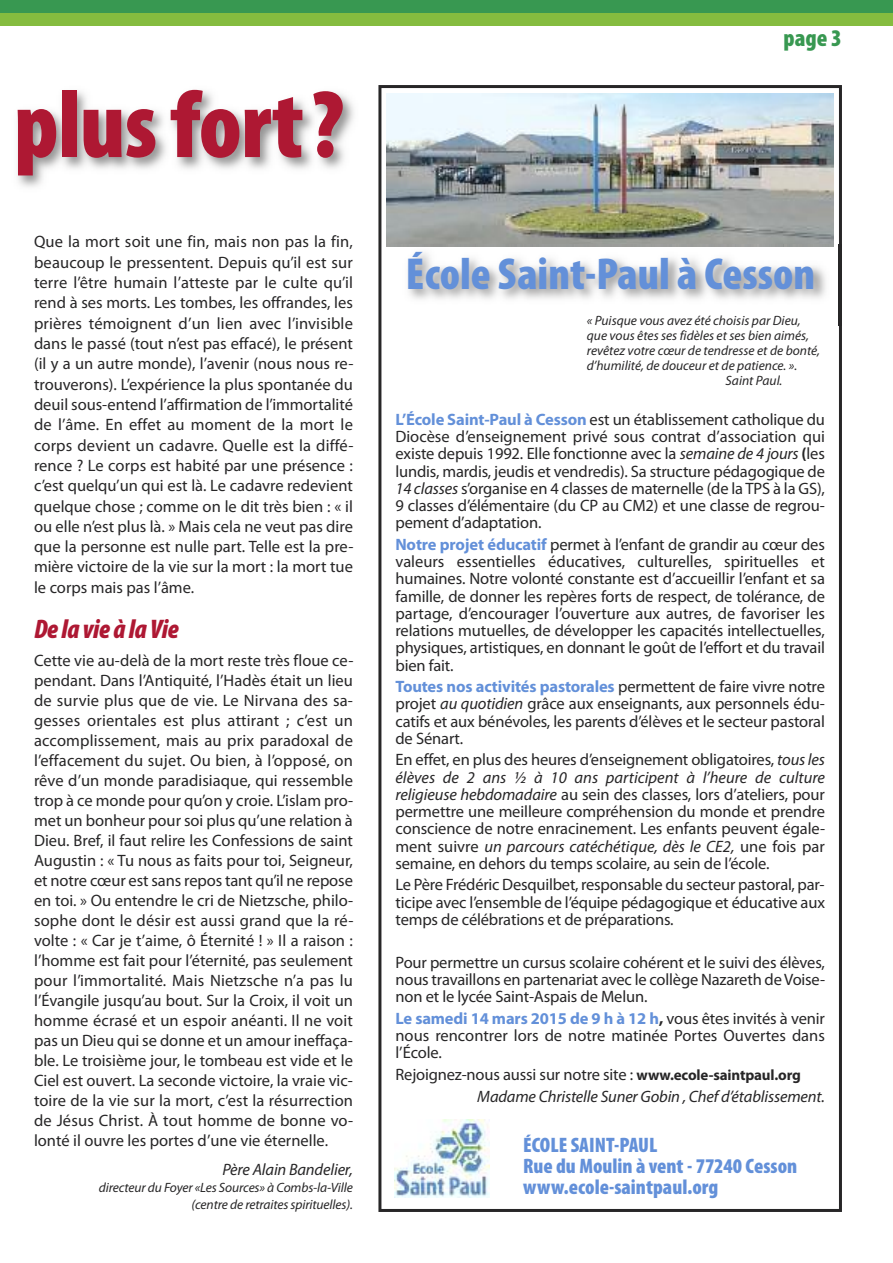
<style>
.page{position:relative;width:893px;height:1263px;background:#fff}
.page>*{position:absolute;margin:0;border:0;box-sizing:border-box;transform-origin:0 0}
.t1{font:900 condensed 96px "Myriad Pro";letter-spacing:-.01em;color:#ae1833}
.t2{font:900 condensed 45px "Myriad Pro";color:#6390d9}
.t3{font:italic 900 condensed 27px "Myriad Pro";letter-spacing:-.01em;color:#ae1833}
.t4{font:900 condensed 24px "Myriad Pro";color:#389851}
.t5{font:900 condensed 21px/21px "Myriad Pro";color:#6390d9}
.t6{font:16.5px/17.2px "Myriad Pro";letter-spacing:-.01em;color:#272627;text-align:justify}
.t7{font:italic 16.5px/22.2px "Myriad Pro";letter-spacing:-.01em;color:#272627}
.t8{font:italic 13.5px/16.2px "Myriad Pro";color:#272627;text-align:right}
.s1{font-weight:700;color:#6390d9}
.s2{font-style:italic}
.s3{font-weight:700}
.s4{font-style:normal}
.s5{font-weight:700;font-style:normal;font-size:15px}
</style>
<div class="page">
<img style="left:17px;top:91px;width:384px;height:136px">
<div style="left:378px;top:85px;width:464px;height:1127px;border:3px solid #272627"></div>
<div style="left:0;top:13px;width:893px;height:13px;background:#85bc3f"></div>
<div style="left:0;top:0;width:893px;height:13px;background:#389851"></div>
<img style="left:387px;top:94px;width:446px;height:151px">
<img style="left:839px;top:245px;width:1px;height:81px">
<img style="left:394px;top:1119px;width:96px;height:78px">
<h1 class="t1" style="left:14px;top:91px;width:332px">plusfort?</h1>
<p class="t6" style="left:34px;top:233px;width:321px;line-height:20.2px">Que la mort soit une fin, mais non pas la fin, beaucoup le pressentent. Depuis qu’il est sur terre l’être humain l’atteste par le culte qu’il rend à ses morts. Les tombes, les offrandes, les prières témoignent d’un lien avec l’invisible dans le passé (tout n’est pas effacé), le présent (il y a un autre monde), l’avenir (nous nous re&shy;trouverons). L’expérience la plus spontanée du deuil sous-entend l’affirmation de l’immortalité de l’âme. en effet au moment de la mort le corps devient un cadavre. Quelle est la diffé&shy;rence ? Le corps est habité par une présence : c’est quelqu’un qui est là. Le cadavre redevient quelque chose ; comme on le dit très bien : « il ou elle n’est plus là. » mais cela ne veut pas dire que la personne est nulle part. telle est la pre&shy;mière victoire de la vie sur la mort : la mort tue le corps mais pas l’âme.</p>
<h3 class="t3" style="left:34px;top:619px;width:146px">De la vie à la Vie</h3>
<p class="t6" style="left:34px;top:652px;width:321px;line-height:20px">Cette vie au-delà de la mort reste très floue ce&shy;pendant. Dans l’Antiquité, l’hadès était un lieu de survie plus que de vie. Le nirvana des sa&shy;gesses orientales est plus attirant ; c’est un accomplissement, mais au prix paradoxal de l’effacement du sujet. ou bien, à l’opposé, on rêve d’un monde paradisiaque, qui ressemble trop à ce monde pour qu’on y croie. L’islam pro&shy;met un bonheur pour soi plus qu’une relation à Dieu. Bref, il faut relire les Confessions de saint Augustin : « tu nous as faits pour toi, Seigneur, et notre cœur est sans repos tant qu’il ne repose en toi. » ou entendre le cri de nietzsche, philo&shy;sophe dont le désir est aussi grand que la ré&shy;volte : « Car je t’aime, ô éternité ! » Il a raison : l’homme est fait pour l’éternité, pas seulement pour l’immortalité. mais nietzsche n’a pas lu l’évangile jusqu’au bout. Sur la Croix, il voit un homme écrasé et un espoir anéanti. Il ne voit pas un Dieu qui se donne et un amour ineffaça&shy;ble. Le troisième jour, le tombeau est vide et le Ciel est ouvert. La seconde victoire, la vraie vic&shy;toire de la vie sur la mort, c’est la résurrection de Jésus Christ. À tout homme de bonne vo&shy;lonté il ouvre les portes d’une vie éternelle.</p>
<p class="t7" style="left:222px;top:1159px;width:132px">Père Alain Bandelier,</p>
<p class="t8" style="left:99px;top:1181px;width:256px">directeur du Foyer «Les Sources» à Combs-la-Ville (centre de retraites spirituelles).</p>
<h3 class="t4" style="left:784px;top:30px;width:60px">page 3</h3>
<h2 class="t2" style="left:406px;top:258px;width:411px">École Saint-Paul à Cesson</h2>
<p class="t8" style="left:587px;top:313px;width:215px">« Puisque vous avez été choisis par Dieu,</p>
<p class="t8" style="left:587px;top:328px;width:224px">que vous êtes ses fidèles et ses bien aimés,</p>
<p class="t8" style="left:587px;top:343px;width:235px">revêtez votre cœur de tendresse et de bonté,</p>
<p class="t8" style="left:587px;top:358px;width:212px">d’humilité, de douceur et de patience. ».</p>
<p class="t8" style="left:725px;top:373px;width:58px">Saint Paul.</p>
<p class="t6" style="left:395px;top:412px;width:431px"><span class="s1">L’École Saint-Paul à Cesson</span> est un établissement catholique du Diocèse d’enseignement privé sous contrat d’association qui existe depuis 1992. elle fonctionne avec la <span class="s2">semaine de 4 jours</span> <span class="s3">(</span>les lundis, mardis, jeudis et vendredis). Sa structure pédagogique de <span class="s2">14 classes</span> s’organise en 4 classes de maternelle (de la tPS à la GS), 9 classes d’élémentaire (du CP au Cm2) et une classe de regrou&shy;pement d’adaptation.</p>
<p class="t6" style="left:395px;top:537px;width:431px"><span class="s1">Notre projet éducatif</span> permet à l’enfant de grandir au cœur des valeurs essentielles éducatives, culturelles, spirituelles et humaines. notre volonté constante est d’accueillir l’enfant et sa famille, de donner les repères forts de respect, de tolérance, de partage, d’encourager l’ouverture aux autres, de favoriser les relations mutuelles, de développer les capacités intellectuelles, physiques, artistiques, en donnant le goût de l’effort et du travail bien fait.</p>
<p class="t6" style="left:395px;top:679px;width:431px"><span class="s1">Toutes nos activités pastorales</span> permettent de faire vivre notre projet <span class="s2">au quotidien</span> grâce aux enseignants, aux personnels édu&shy;catifs et aux bénévoles, les parents d’élèves et le secteur pastoral de Sénart.</p>
<p class="t6" style="left:395px;top:752px;width:431px">en effet, en plus des heures d’enseignement obligatoires, <span class="s2">tous les élèves de 2 ans ½ à 10 ans participent à l’heure de culture religieuse hebdomadaire</span> au sein des classes, lors d’ateliers, pour permettre une meilleure compréhension du monde et prendre conscience de notre enracinement. Les enfants peuvent égale&shy;ment suivre <span class="s2">un parcours catéchétique, dès le CE2,</span> une fois par semaine, en dehors du temps scolaire, au sein de l’école.</p>
<p class="t6" style="left:395px;top:877px;width:431px">Le Père Frédéric Desquilbet, responsable du secteur pastoral, par&shy;ticipe avec l’ensemble de l’équipe pédagogique et éducative aux temps de célébrations et de préparations.</p>
<p class="t6" style="left:395px;top:955px;width:431px">Pour permettre un cursus scolaire cohérent et le suivi des élèves, nous travaillons en partenariat avec le collège nazareth deVoise&shy;non et le lycée Saint-Aspais de melun.</p>
<p class="t6" style="left:395px;top:1011px;width:431px"><span class="s1">Le samedi 14 mars 2015 de 9 h à 12 h</span><span class="s3">,</span> vous êtes invités à venir nous rencontrer lors de notre matinée Portes ouvertes dans l’école.</p>
<p class="t7" style="left:477px;top:1065px;width:349px;text-indent:-82px"><span class="s4">Rejoignez-nous aussi sur notre site :</span> <span class="s5">www.ecole-saintpaul.org<br></span>Madame Christelle Suner Gobin , Chef d’établissement.</p>
<p class="t5" style="left:523px;top:1136px;width:276px">ÉCOLE SAINT-PAUL<br>Rue du Moulin à vent - 77240 Cesson www.ecole-saintpaul.org</p>
</div>
